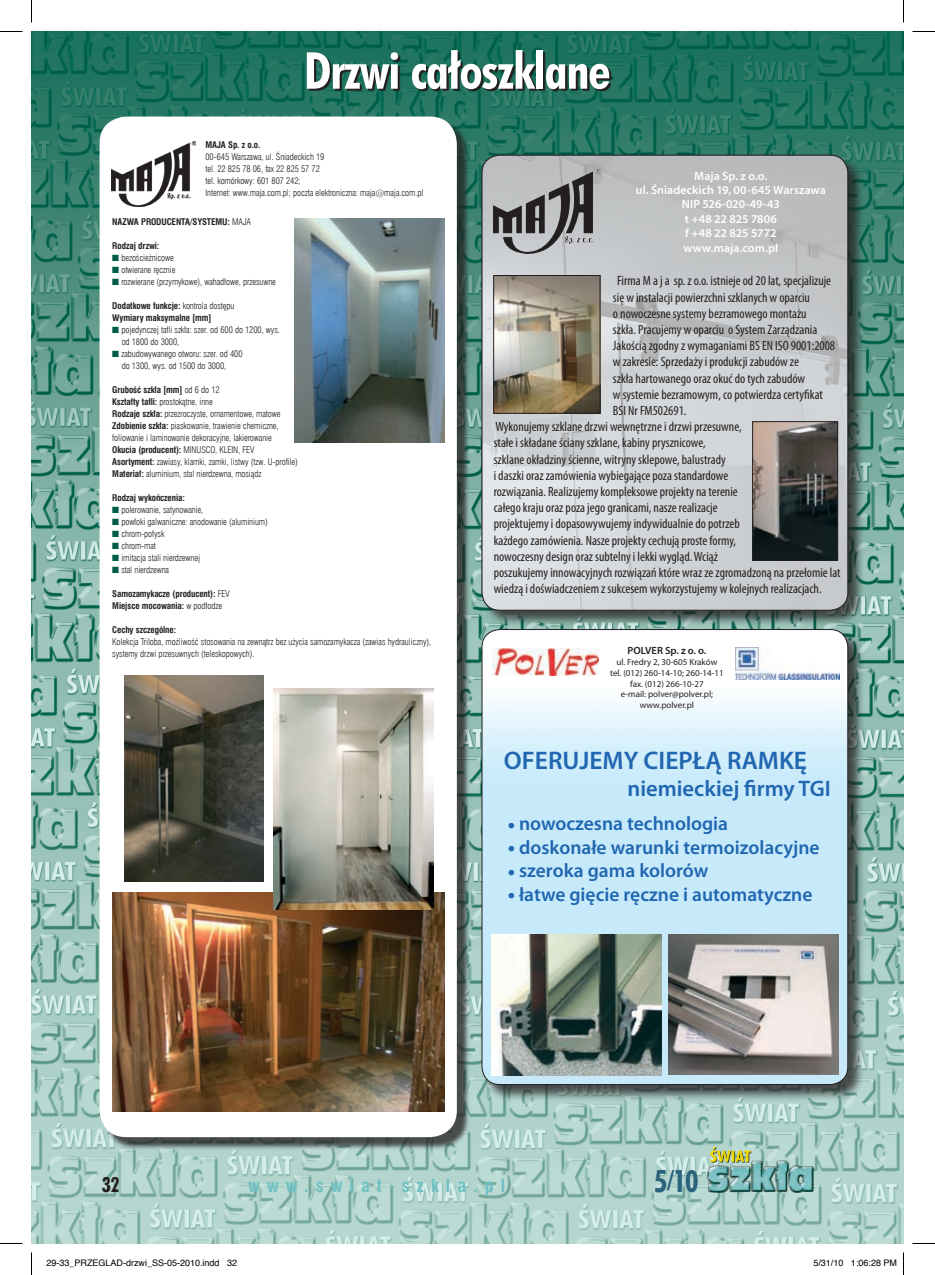
<style>
.page{position:relative;width:935px;height:1275px;background:#fff}
.page>*{position:absolute;margin:0;border:0;box-sizing:border-box;transform-origin:0 0}
.t1{font:51px "Futura Bd Cn EU Normal";letter-spacing:-.02em;color:#fff}
.t2{font:30.6px "Futura Bd Cn EU Normal";color:#2b637d}
.t3{font:600 25.5px "Myriad Pro";color:#2066b0}
.t4{font:600 22.5px "Myriad Pro";color:#2066b0}
.t5{font:21px "Futura Bd Cn EU Normal";color:#231f20}
.t6{font:600 19.5px "Myriad Pro";color:#2066b0}
.t7{font:700 18px "Swis 721 Cn EU";letter-spacing:.395em;color:#6fc0c3}
.t8{font:condensed 13.5px "Myriad Pro";color:#231f20}
.t9{font:600 12px/14.4px "Myriad Pro";letter-spacing:.005em;color:#fff;text-align:center}
.t10{font:600 10.5px "Myriad Pro";color:#231f20}
.t11{font:9px/12px "Swis 721 Lt Cn EU";letter-spacing:-.01em;color:#231f20}
.t12{font:700 9px/12px "Swis 721 Cn EU";letter-spacing:-.01em;color:#231f20}
.t13{font:9px/10.8px "Myriad Pro";color:#231f20;text-align:center}
.t14{font:9px "Helvetica";color:#000}
.s1{font-family:"Swis 721 Lt Cn EU";font-weight:400}
.s2{color:#005e48}
.s3{font-family:"Swis 721 Cn EU";font-weight:700}
.s4{font-family:"Times";font-weight:400}
.s5{font-size:25.2px}
</style>
<div class="page">
<img style="left:32px;top:32px;width:871px;height:1211px">
<img style="left:707px;top:1160px;width:106px;height:33px">
<svg style="left:710px;top:1147px;width:41px;height:15px"></svg>
<svg style="left:308px;top:52px;width:595px;height:129px"></svg>
<div style="left:103px;top:120px;width:373px;height:1036px;background:#231f20;opacity:.75"></div>
<div style="left:100px;top:117px;width:357px;height:1020px;background:#fff;border-radius:27px"></div>
<img style="left:295px;top:219px;width:149px;height:223px">
<img style="left:113px;top:892px;width:331px;height:220px">
<img style="left:124px;top:675px;width:140px;height:206px">
<img style="left:273px;top:689px;width:161px;height:220px">
<img style="left:112px;top:141px;width:83px;height:66px">
<div style="left:482px;top:155px;width:389px;height:478px;background:#231f20;opacity:.75"></div>
<img style="left:482px;top:155px;width:366px;height:455px">
<img style="left:494px;top:169px;width:106px;height:84px">
<img style="left:495px;top:277px;width:103px;height:134px">
<div style="left:493px;top:275px;width:107px;height:138px;border:1px solid #231f20"></div>
<img style="left:754px;top:423px;width:82px;height:135px">
<div style="left:752px;top:421px;width:86px;height:139px;border:1px solid #231f20"></div>
<div style="left:482px;top:629px;width:389px;height:479px;background:#231f20;opacity:.75"></div>
<img style="left:482px;top:629px;width:366px;height:455px">
<img style="left:492px;top:649px;width:106px;height:26px">
<img style="left:735px;top:647px;width:104px;height:32px">
<img style="left:491px;top:935px;width:170px;height:140px">
<img style="left:668px;top:935px;width:170px;height:140px">
<svg style="left:0;top:31px;width:22px;height:1px"></svg>
<svg style="left:912px;top:31px;width:23px;height:1px"></svg>
<svg style="left:0;top:1243px;width:22px;height:1px"></svg>
<svg style="left:912px;top:1243px;width:23px;height:1px"></svg>
<svg style="left:31px;top:0;width:1px;height:22px"></svg>
<svg style="left:31px;top:1252px;width:1px;height:23px"></svg>
<svg style="left:903px;top:0;width:1px;height:22px"></svg>
<svg style="left:903px;top:1252px;width:1px;height:23px"></svg>
<h1 class="t1" style="left:304px;top:39px;width:308px">Drzwi całoszklane</h1>
<p class="t12" style="left:205px;top:139px;width:56px">MAJA Sp. z o.o.</p>
<p class="t11" style="left:205px;top:151px;width:219px">00-645 Warszawa, ul. Śniadeckich 19<br>tel. 22 825 78 06, fax 22 825 57 72<br>tel. komórkowy: 601 807 242;<br>Internet: www.maja.com.pl; poczta elektroniczna: maja@maja.com.pl</p>
<p class="t12" style="left:112px;top:216px;width:140px">NAZWA PRODUCENTA/SYSTEMU: <span class="s1">MAJA</span></p>
<p class="t12" style="left:112px;top:240px;width:49px">Rodzaj drzwi:</p>
<p class="t11" style="left:112px;top:252px;width:63px"><span class="s2">■</span> bezościeżnicowe</p>
<p class="t11" style="left:112px;top:264px;width:65px"><span class="s2">■</span> otwierane ręcznie</p>
<p class="t11" style="left:112px;top:276px;width:165px"><span class="s2">■</span> rozwierane (przymykowe), wahadłowe, przesuwne</p>
<p class="t12" style="left:112px;top:300px;width:124px">Dodatkowe funkcje: <span class="s1">kontrola dostępu<br></span>Wymiary maksymalne [mm]</p>
<p class="t11" style="left:122px;top:324px;width:160px;text-indent:-9px"><span class="s2">■</span> pojedynczej tafli szkła: szer. od 600 do 1200, wys. od 1800 do 3000,</p>
<p class="t11" style="left:122px;top:348px;width:122px;text-indent:-9px"><span class="s2">■</span> zabudowywanego otworu: szer. od 400 do 1300, wys. od 1500 do 3000,</p>
<p class="t12" style="left:112px;top:384px;width:109px">Grubość szkła [mm] <span class="s1">od 6 do 12</span></p>
<p class="t11" style="left:112px;top:396px;width:170px"><span class="s3">Kształty tafli:</span> prostokątne, inne<br><span class="s3">Rodzaje szkła:</span> przezroczyste, ornamentowe, matowe <span class="s3">Zdobienie szkła:</span> piaskowanie, trawienie chemiczne, foliowanie i laminowanie dekoracyjne, lakierowanie</p>
<p class="t12" style="left:112px;top:444px;width:144px">Okucia (producent): <span class="s1">MINUSCO, KLEIN, FEV</span></p>
<p class="t11" style="left:112px;top:456px;width:187px"><span class="s3">Asortyment:</span> zawiasy, klamki, zamki, listwy (tzw. U-profile)<br><span class="s3">Materiał:</span> aluminium, stal nierdzewna, mosiądz</p>
<p class="t12" style="left:112px;top:492px;width:74px">Rodzaj wykończenia:</p>
<p class="t11" style="left:112px;top:504px;width:93px"><span class="s2">■</span> polerowanie, satynowanie,</p>
<p class="t11" style="left:112px;top:516px;width:157px"><span class="s2">■</span> powłoki galwaniczne: anodowanie (aluminium)</p>
<p class="t11" style="left:112px;top:528px;width:54px"><span class="s2">■</span> chrom-połysk</p>
<p class="t11" style="left:112px;top:540px;width:45px"><span class="s2">■</span> chrom-mat</p>
<p class="t11" style="left:112px;top:552px;width:89px"><span class="s2">■</span> imitacja stali nierdzewnej</p>
<p class="t11" style="left:112px;top:564px;width:58px"><span class="s2">■</span> stal nierdzewna</p>
<p class="t12" style="left:112px;top:588px;width:119px">Samozamykacze (producent): <span class="s1">FEV<br></span>Miejsce mocowania: <span class="s1">w podłodze</span></p>
<p class="t12" style="left:112px;top:624px;width:65px">Cechy szczególne:</p>
<p class="t11" style="left:112px;top:636px;width:320px">Kolekcja Triloba, możliwość stosowania na zewnątrz bez użycia samozamykacza (zawias hydrauliczny), systemy drzwi przesuwnych (teleskopowych).</p>
<p class="t9" style="left:636px;top:168px;width:192px">Maja Sp. z o.o.<br>ul. Śniadeckich 19, 00-645 Warszawa<br>NIP 526-020-49-43<br>t +48 22 825 7806<br>f +48 22 825 5772<br>www.maja.com.pl</p>
<p class="t8" style="left:617px;top:273px;width:216px">Firma M a j a sp. z o.o. istnieje od 20 lat, specjalizuje</p>
<p class="t8" style="left:613px;top:289px;width:198px">się w instalacji powierzchni szklanych w oparciu</p>
<p class="t8" style="left:613px;top:305px;width:195px">o nowoczesne systemy bezramowego montażu</p>
<p class="t8" style="left:613px;top:321px;width:206px">szkła. Pracujemy w oparciu o System Zarządzania</p>
<p class="t8" style="left:613px;top:338px;width:224px">Jakością zgodny z wymaganiami BS EN ISO 9001:2008</p>
<p class="t8" style="left:613px;top:354px;width:187px">w zakresie: Sprzedaży i produkcji zabudów ze</p>
<p class="t8" style="left:613px;top:370px;width:194px">szkła hartowanego oraz okuć do tych zabudów</p>
<p class="t8" style="left:613px;top:386px;width:211px">w systemie bezramowym, co potwierdza certyfikat</p>
<p class="t8" style="left:613px;top:402px;width:75px">BSI Nr FM502691.</p>
<p class="t8" style="left:495px;top:419px;width:248px">Wykonujemy szklane drzwi wewnętrzne i drzwi przesuwne,</p>
<p class="t8" style="left:494px;top:435px;width:214px">stałe i składane ściany szklane, kabiny prysznicowe,</p>
<p class="t8" style="left:494px;top:451px;width:233px">szklane okładziny ścienne, witryny sklepowe, balustrady</p>
<p class="t8" style="left:494px;top:467px;width:236px">i daszki oraz zamówienia wybiegające poza standardowe</p>
<p class="t8" style="left:494px;top:483px;width:246px">rozwiązania. Realizujemy kompleksowe projekty na terenie</p>
<p class="t8" style="left:494px;top:500px;width:225px">całego kraju oraz poza jego granicami, nasze realizacje</p>
<p class="t8" style="left:494px;top:516px;width:248px">projektujemy i dopasowywujemy indywidualnie do potrzeb</p>
<p class="t8" style="left:494px;top:532px;width:244px">każdego zamówienia. Nasze projekty cechują proste formy,</p>
<p class="t8" style="left:494px;top:548px;width:226px">nowoczesny design oraz subtelny i lekki wygląd. Wciąż</p>
<p class="t8" style="left:494px;top:564px;width:348px">poszukujemy innowacyjnych rozwiązań które wraz ze zgromadzoną na przełomie lat</p>
<p class="t8" style="left:494px;top:581px;width:329px">wiedzą i doświadczeniem z sukcesem wykorzystujemy w kolejnych realizacjach.</p>
<p class="t10" style="left:627px;top:644px;width:80px">POLVER Sp. z o. o.</p>
<p class="t13" style="left:610px;top:656px;width:115px">ul. Fredry 2, 30-605 Kraków tel. (012) 260-14-10; 260-14-11 fax. (012) 266-10-27<br>e-mail: polver@polver.pl; www.polver.pl</p>
<h3 class="t3" style="left:504px;top:745px;width:304px">OFERUJEMY CIEPŁĄ RAMKĘ</h3>
<h3 class="t4" style="left:627px;top:774px;width:205px">niemieckiej firmy TGI</h3>
<h3 class="t6" style="left:508px;top:811px;width:221px"><span class="s4">•</span> nowoczesna technologia</h3>
<h3 class="t6" style="left:508px;top:835px;width:313px"><span class="s4">•</span> doskonałe warunki termoizolacyjne</h3>
<h3 class="t6" style="left:508px;top:858px;width:202px"><span class="s4">•</span> szeroka gama kolorów</h3>
<h3 class="t6" style="left:508px;top:881px;width:306px"><span class="s4">•</span> łatwe gięcie ręczne i automatyczne</h3>
<h3 class="t5" style="left:102px;top:1171px;width:20px">32</h3>
<h3 class="t7" style="left:248px;top:1174px;width:258px">www.swiat-szkla.pl</h3>
<h2 class="t2" style="left:654px;top:1162px;width:46px">5<span class="s5">/</span>10</h2>
<p class="t14" style="left:46px;top:1256px;width:192px">29-33_PRZEGLAD-drzwi_SS-05-2010.indd 32</p>
<p class="t14" style="left:813px;top:1256px;width:85px">5/31/10 1:06:28 PM</p>
</div>
